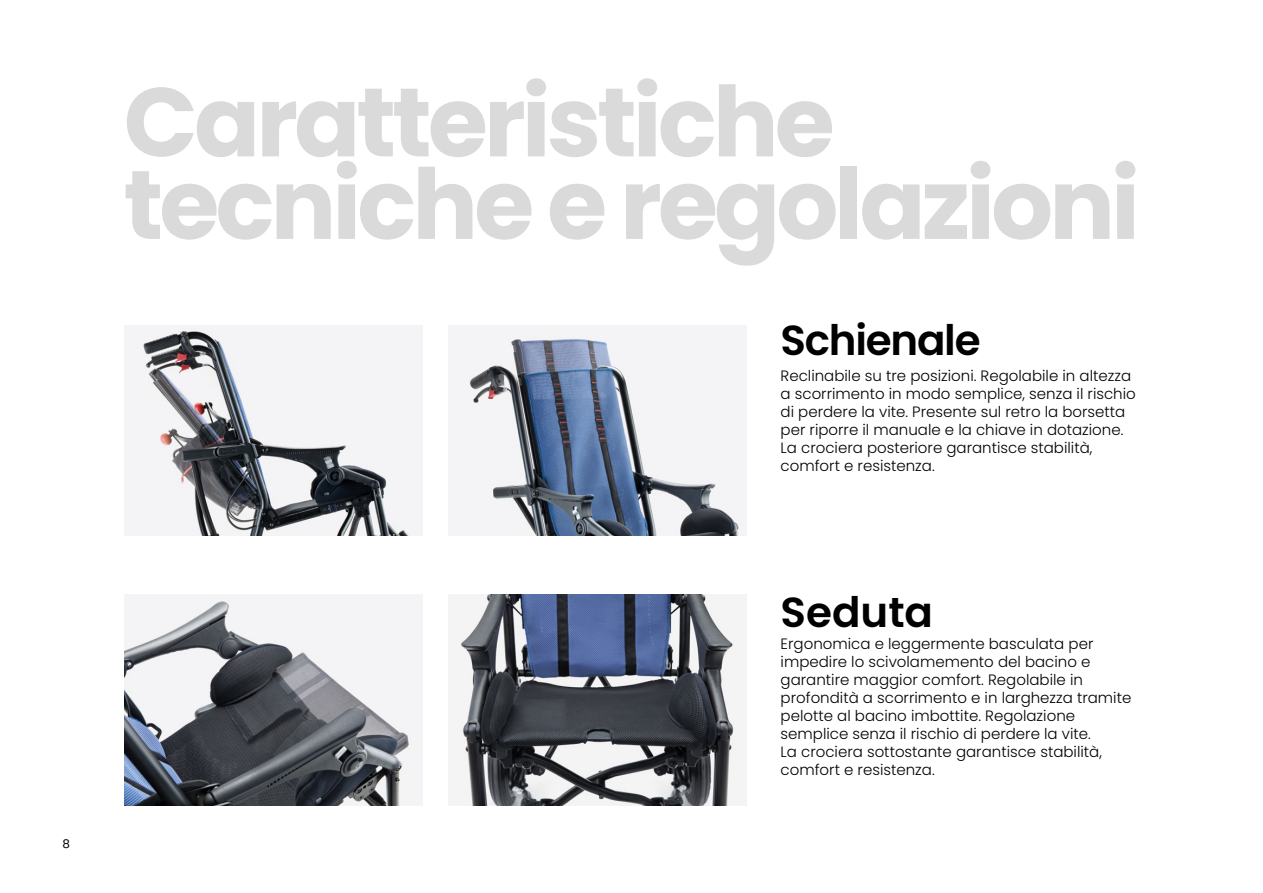
<style>
.page{position:relative;width:1263px;height:893px;background:#fff}
.page>*{position:absolute;margin:0;border:0;box-sizing:border-box;transform-origin:0 0}
.t1{font:700 97.5px/82.5px "Poppins";letter-spacing:-.04em;color:#dadada}
.t2{font:600 42px "Poppins";letter-spacing:-.03em;color:#000}
.t3{font:300 15px/18px "Poppins";color:#000}
.t4{font:12px "Poppins";color:#000}
</style>
<div class="page">
<img style="left:449px;top:325px;width:298px;height:211px">
<img style="left:124px;top:325px;width:298px;height:211px">
<img style="left:124px;top:594px;width:298px;height:211px">
<img style="left:449px;top:594px;width:298px;height:211px">
<p class="t4" style="left:62px;top:837px;width:9px">8</p>
<h1 class="t1" style="left:124px;top:81px;width:1018px">Caratteristiche tecniche e regolazioni</h1>
<h2 class="t2" style="left:781px;top:316px;width:201px">Schienale</h2>
<p class="t3" style="left:781px;top:367px;width:357px">Reclinabile su tre posizioni. Regolabile in altezza a scorrimento in modo semplice, senza il rischio di perdere la vite. Presente sul retro la borsetta per riporre il manuale e la chiave in dotazione.<br>La crociera posteriore garantisce stabilità, comfort e resistenza.</p>
<h2 class="t2" style="left:781px;top:588px;width:154px">Seduta</h2>
<p class="t3" style="left:781px;top:635px;width:352px">Ergonomica e leggermente basculata per impedire lo scivolamemento del bacino e garantire maggior comfort. Regolabile in profondità a scorrimento e in larghezza tramite pelotte al bacino imbottite. Regolazione semplice senza il rischio di perdere la vite.<br>La crociera sottostante garantisce stabilità, comfort e resistenza.</p>
</div>
